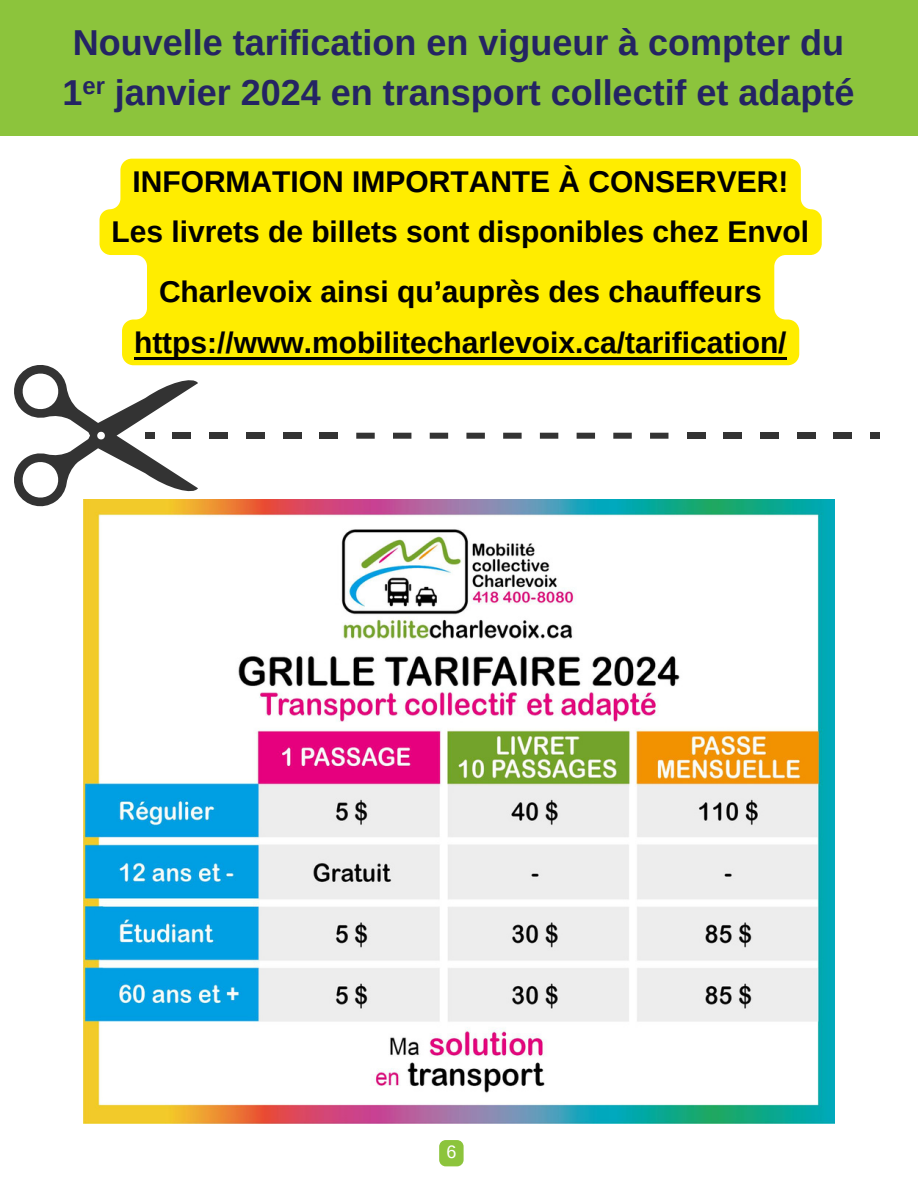
<style>
.page{position:relative;width:918px;height:1188px;background:#fff}
.page>*{position:absolute;margin:0;border:0;box-sizing:border-box;transform-origin:0 0}
.t1{font:700 36px/49.5px "Arimo";color:#242463}
.t2{font:700 30px/50.7px "Arimo";color:#000;text-align:center}
.t3{font:18px "Arimo";color:#fff}
</style>
<div class="page">
<div style="left:0;top:0;width:918px;height:135px;background:#8cc43c"></div>
<img style="left:84px;top:499px;width:750px;height:624px">
<svg style="left:14px;top:365px;width:184px;height:145px"></svg>
<div style="left:145px;top:433px;width:9px;height:6px;background:#333"></div>
<div style="left:320px;top:433px;width:18px;height:6px;background:#333"></div>
<div style="left:283px;top:433px;width:18px;height:6px;background:#333"></div>
<div style="left:246px;top:433px;width:18px;height:6px;background:#333"></div>
<div style="left:173px;top:433px;width:18px;height:6px;background:#333"></div>
<div style="left:209px;top:433px;width:19px;height:6px;background:#333"></div>
<svg style="left:356px;top:433px;width:19px;height:6px"></svg>
<div style="left:797px;top:433px;width:18px;height:6px;background:#333"></div>
<div style="left:760px;top:433px;width:19px;height:6px;background:#333"></div>
<div style="left:724px;top:433px;width:18px;height:6px;background:#333"></div>
<div style="left:834px;top:433px;width:18px;height:6px;background:#333"></div>
<div style="left:687px;top:433px;width:18px;height:6px;background:#333"></div>
<svg style="left:613px;top:433px;width:19px;height:6px"></svg>
<svg style="left:466px;top:433px;width:19px;height:6px"></svg>
<svg style="left:430px;top:433px;width:18px;height:6px"></svg>
<svg style="left:503px;top:433px;width:19px;height:6px"></svg>
<svg style="left:393px;top:433px;width:18px;height:6px"></svg>
<svg style="left:540px;top:433px;width:18px;height:6px"></svg>
<svg style="left:577px;top:433px;width:18px;height:6px"></svg>
<svg style="left:650px;top:433px;width:18px;height:6px"></svg>
<div style="left:870px;top:433px;width:9px;height:6px;background:#333"></div>
<div style="left:439px;top:1140px;width:25px;height:26px;background:#8cc43c;border-radius:7px"></div>
<svg style="left:100px;top:159px;width:722px;height:206px;background:#fded11"></svg>
<hr style="left:134px;top:358px;width:653px;height:2px;background:#000">
<p class="t1" style="left:63px;top:18px;width:794px">Nouvelle tarification en vigueur à compter du<br>1<sup>er</sup> janvier 2024 en transport collectif et adapté</p>
<p class="t2" style="left:112px;top:156px;width:699px">INFORMATION IMPORTANTE À CONSERVER!<br>Les livrets de billets sont disponibles chez Envol</p>
<p class="t2" style="left:134px;top:266px;width:654px">Charlevoix ainsi qu’auprès des chauffeurs https://www.mobilitecharlevoix.ca/tarification/</p>
<p class="t3" style="left:446px;top:1142px;width:12px">6</p>
</div>
